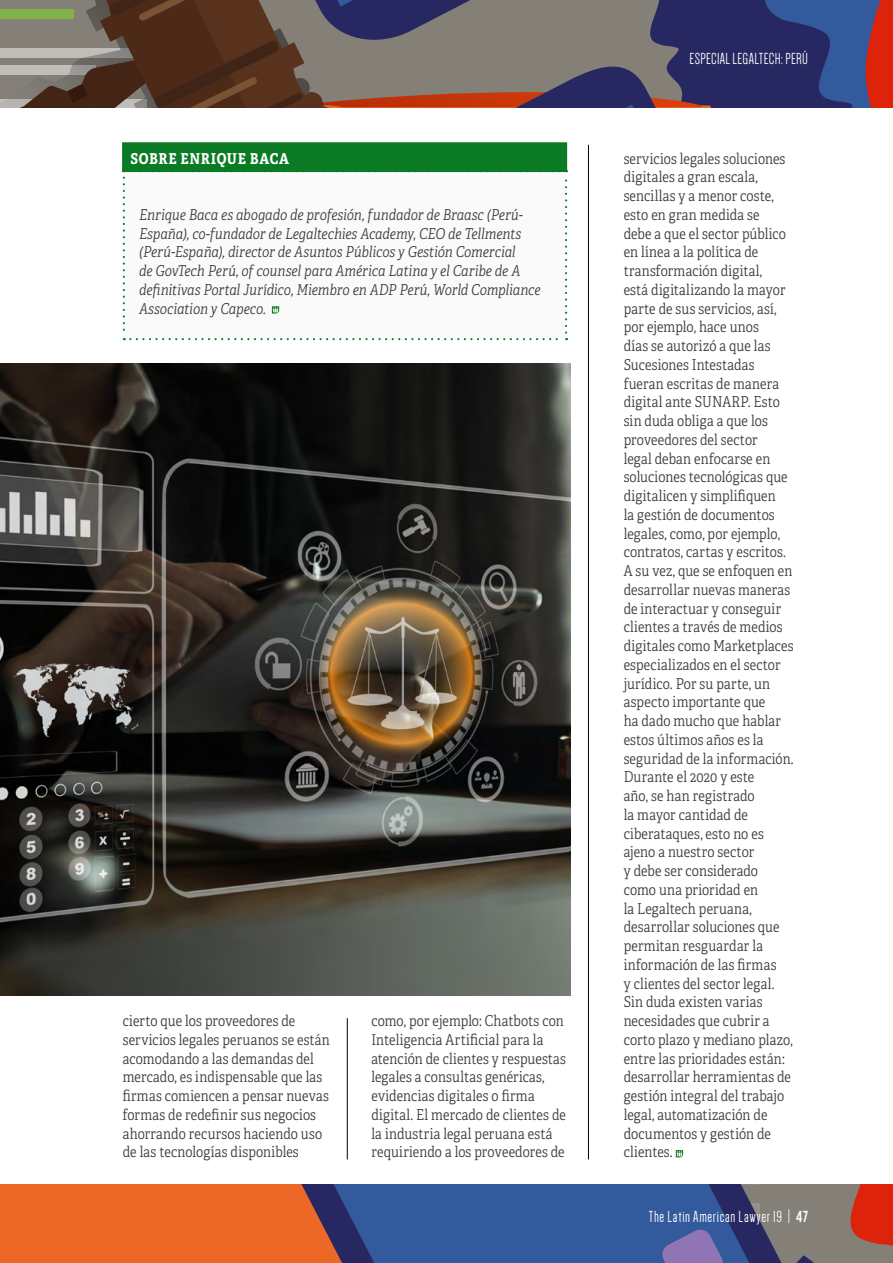
<style>
.page{position:relative;width:893px;height:1263px;background:#fff}
.page>*{position:absolute;margin:0;border:0;box-sizing:border-box;transform-origin:0 0}
.t1{font:16.5px "Dense";letter-spacing:.03em;color:#fff}
.t2{font:15px/18.8px "Adelle Condensed Lt";letter-spacing:.01em;color:#3c3c3b}
.t3{font:italic 15px/18.8px "Adelle Condensed Lt";color:#3c3c3b}
.t4{font:700 15px "Adelle Condensed";letter-spacing:.04em;color:#fff}
.s1{font-weight:700}
</style>
<div class="page">
<svg style="left:0;top:0;width:893px;height:107px;background:#62525b"></svg>
<div style="left:0;top:1184px;width:179px;height:79px;background:#ed6826"></div>
<div style="left:179px;top:1184px;width:55px;height:79px;background:#ed6826"></div>
<svg style="left:234px;top:1184px;width:331px;height:79px;background:#635876"></svg>
<svg style="left:565px;top:1184px;width:328px;height:79px;background:#5e5d7f"></svg>
<div style="left:0;top:1184px;width:83px;height:39px;background:#ed6826"></div>
<hr style="left:588px;top:145px;width:1px;height:1014px;background:#000">
<hr style="left:347px;top:1018px;width:1px;height:141px;background:#000">
<svg style="left:123px;top:172px;width:444px;height:168px"></svg>
<div style="left:122px;top:142px;width:445px;height:30px;background:#0a7a24"></div>
<svg style="left:676px;top:1150px;width:7px;height:7px"></svg>
<img style="left:0;top:364px;width:570px;height:631px">
<p class="t1" style="left:690px;top:50px;width:120px">ESPECIAL LEGALTECH: PERÚ</p>
<p class="t4" style="left:131px;top:147px;width:160px">SOBRE ENRIQUE BACA</p>
<p class="t2" style="left:624px;top:148px;width:172px">servicios legales soluciones digitales a gran escala, sencillas y a menor coste, esto en gran medida se<br>debe a que el sector público en línea a la política de transformación digital,<br>está digitalizando la mayor parte de sus servicios, así, por ejemplo, hace unos<br>días se autorizó a que las<br>Sucesiones Intestadas fueran escritas de manera digital ante SUNARP. Esto sin duda obliga a que los proveedores del sector<br>legal deban enfocarse en soluciones tecnológicas que digitalicen y simplifiquen<br>la gestión de documentos legales, como, por ejemplo, contratos, cartas y escritos.<br>A su vez, que se enfoquen en desarrollar nuevas maneras de interactuar y conseguir clientes a través de medios digitales como Marketplaces especializados en el sector jurídico. Por su parte, un aspecto importante que<br>ha dado mucho que hablar estos últimos años es la seguridad de la información.<br>Durante el 2020 y este<br>año, se han registrado<br>la mayor cantidad de ciberataques, esto no es ajeno a nuestro sector<br>y debe ser considerado como una prioridad en<br>la Legaltech peruana, desarrollar soluciones que permitan resguardar la información de las firmas<br>y clientes del sector legal.<br>Sin duda existen varias necesidades que cubrir a corto plazo y mediano plazo, entre las prioridades están: desarrollar herramientas de gestión integral del trabajo legal, automatización de documentos y gestión de clientes.</p>
<p class="t3" style="left:139px;top:205px;width:403px">Enrique Baca es abogado de profesión, fundador de Braasc (Perú-España), co-fundador de Legaltechies Academy, CEO de Tellments (Perú-España), director de Asuntos Públicos y Gestión Comercial<br>de GovTech Perú, of counsel para América Latina y el Caribe de A definitivas Portal Jurídico, Miembro en ADP Perú, World Compliance Association y Capeco.</p>
<p class="t2" style="left:123px;top:1011px;width:209px">cierto que los proveedores de servicios legales peruanos se están acomodando a las demandas del mercado, es indispensable que las firmas comiencen a pensar nuevas formas de redefinir sus negocios ahorrando recursos haciendo uso de las tecnologías disponibles</p>
<p class="t2" style="left:371px;top:1011px;width:196px">como, por ejemplo: Chatbots con<br>Inteligencia Artificial para la atención de clientes y respuestas legales a consultas genéricas, evidencias digitales o firma digital. El mercado de clientes de la industria legal peruana está requiriendo a los proveedores de</p>
<p class="t1" style="left:649px;top:1208px;width:161px">The Latin American Lawyer 19 | <span class="s1">47</span></p>
</div>
